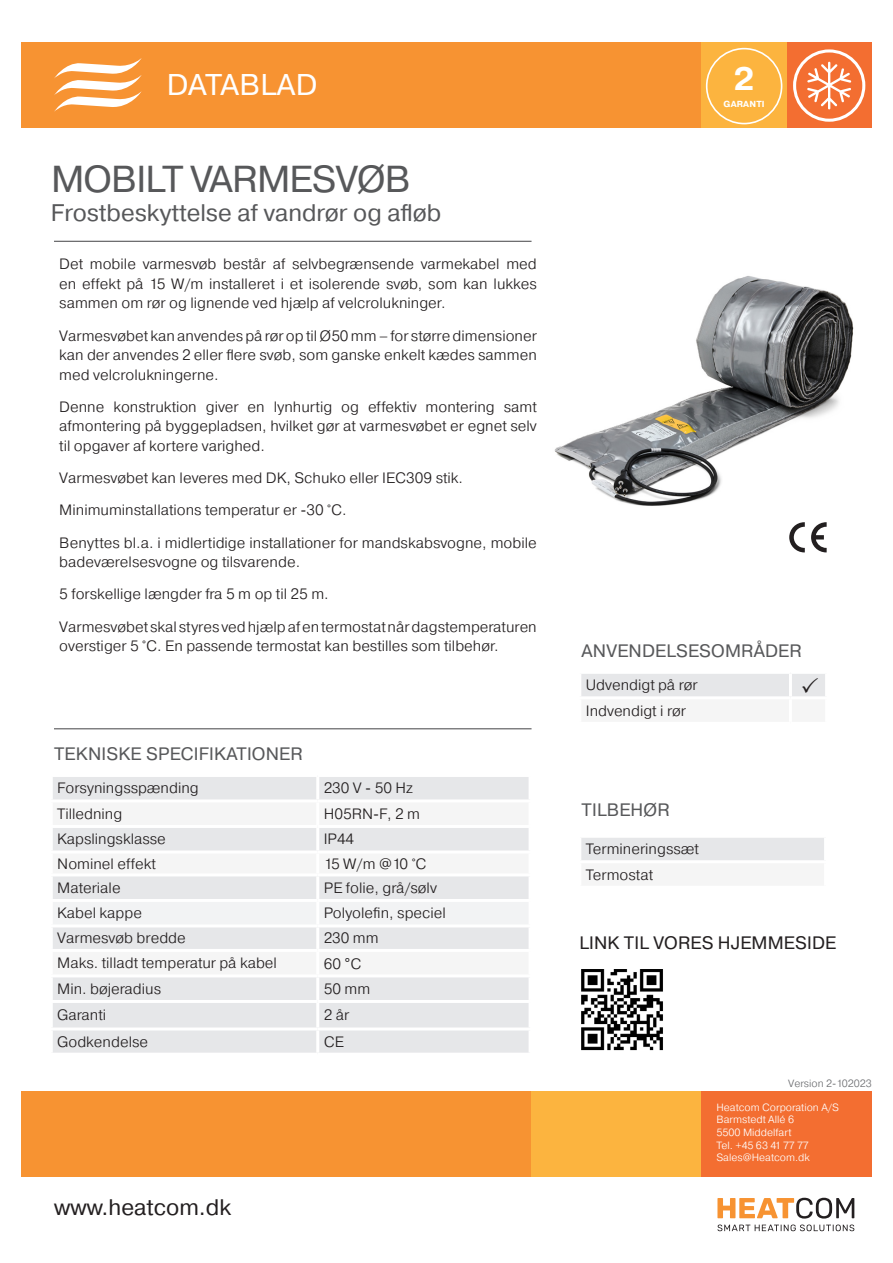
<style>
.page{position:relative;width:893px;height:1263px;background:#fff}
.page>*{position:absolute;margin:0;border:0;box-sizing:border-box;transform-origin:0 0}
.t1{font:37.5px "Pragmatica";letter-spacing:-.02em;color:#57585a}
.t2{font:700 32.4px "Pragmatica";color:#fff}
.t3{font:30px "Pragmatica";letter-spacing:.01em;color:#fff}
.t4{font:24px "Pragmatica";color:#57585a}
.t5{font:22.5px "Pragmatica";color:#231f20}
.t6{font:18px "Pragmatica";letter-spacing:.01em;color:#57585a}
.t7{font:18px "Pragmatica";letter-spacing:.01em;color:#231f20}
.t8{font:300 15px/19.5px "Pragmatica";color:#231f20;text-align:justify}
.t9{font:300 10.5px/12.6px "Pragmatica";color:#fff}
.t10{font:300 10.5px "Pragmatica";color:#6c6d70}
.t11{font:700 8.85px "Pragmatica";letter-spacing:.02em;color:#fff}
.s1{font-family:"Arial";font-weight:400}
</style>
<div class="page">
<div style="left:21px;top:43px;width:851px;height:85px;background:#f79332"></div>
<div style="left:787px;top:43px;width:85px;height:85px;background:#f36e31"></div>
<div style="left:702px;top:43px;width:85px;height:85px;background:#fcb43f"></div>
<svg style="left:706px;top:48px;width:76px;height:76px"></svg>
<svg style="left:793px;top:49px;width:72px;height:73px"></svg>
<svg style="left:54px;top:58px;width:88px;height:54px"></svg>
<div style="left:21px;top:1091px;width:851px;height:85px;background:#f79332"></div>
<div style="left:531px;top:1091px;width:171px;height:85px;background:#fcb43f"></div>
<div style="left:702px;top:1091px;width:170px;height:85px;background:#f36e31"></div>
<svg style="left:717px;top:1198px;width:137px;height:20px"></svg>
<svg style="left:717px;top:1224px;width:137px;height:7px"></svg>
<hr style="left:54px;top:241px;width:477px;height:1px;background:#57585a">
<hr style="left:54px;top:728px;width:477px;height:1px;background:#57585a">
<svg style="left:53px;top:777px;width:476px;height:276px"></svg>
<hr style="left:316px;top:777px;width:3px;height:22px;background:#fff">
<hr style="left:50px;top:799px;width:268px;height:3px;background:#fff">
<hr style="left:318px;top:799px;width:214px;height:3px;background:#fff">
<hr style="left:316px;top:802px;width:3px;height:23px;background:#fff">
<hr style="left:50px;top:825px;width:268px;height:3px;background:#fff">
<hr style="left:318px;top:825px;width:214px;height:3px;background:#fff">
<hr style="left:316px;top:828px;width:3px;height:22px;background:#fff">
<hr style="left:50px;top:850px;width:268px;height:3px;background:#fff">
<hr style="left:318px;top:850px;width:214px;height:3px;background:#fff">
<hr style="left:316px;top:853px;width:3px;height:20px;background:#fff">
<hr style="left:50px;top:873px;width:268px;height:3px;background:#fff">
<hr style="left:318px;top:873px;width:214px;height:3px;background:#fff">
<hr style="left:316px;top:876px;width:3px;height:23px;background:#fff">
<hr style="left:50px;top:899px;width:268px;height:3px;background:#fff">
<hr style="left:318px;top:899px;width:214px;height:3px;background:#fff">
<hr style="left:316px;top:902px;width:3px;height:22px;background:#fff">
<hr style="left:50px;top:924px;width:268px;height:3px;background:#fff">
<hr style="left:318px;top:924px;width:214px;height:3px;background:#fff">
<hr style="left:316px;top:927px;width:3px;height:22px;background:#fff">
<hr style="left:50px;top:949px;width:268px;height:3px;background:#fff">
<hr style="left:318px;top:949px;width:214px;height:3px;background:#fff">
<hr style="left:316px;top:952px;width:3px;height:22px;background:#fff">
<hr style="left:50px;top:974px;width:268px;height:3px;background:#fff">
<hr style="left:318px;top:974px;width:214px;height:3px;background:#fff">
<hr style="left:316px;top:977px;width:3px;height:23px;background:#fff">
<hr style="left:50px;top:1000px;width:268px;height:3px;background:#fff">
<hr style="left:318px;top:1000px;width:214px;height:3px;background:#fff">
<hr style="left:316px;top:1003px;width:3px;height:24px;background:#fff">
<hr style="left:50px;top:1027px;width:268px;height:3px;background:#fff">
<hr style="left:318px;top:1027px;width:214px;height:3px;background:#fff">
<hr style="left:316px;top:1030px;width:3px;height:23px;background:#fff">
<img style="left:581px;top:969px;width:82px;height:82px">
<div style="left:580px;top:836px;width:246px;height:26px;background:#e6e7e9"></div>
<div style="left:580px;top:862px;width:246px;height:25px;background:#f5f5f5"></div>
<hr style="left:578px;top:835px;width:249px;height:3px;background:#fff">
<hr style="left:578px;top:838px;width:3px;height:22px;background:#fff">
<hr style="left:824px;top:838px;width:3px;height:22px;background:#fff">
<hr style="left:578px;top:860px;width:249px;height:3px;background:#fff">
<hr style="left:578px;top:863px;width:3px;height:23px;background:#fff">
<hr style="left:824px;top:863px;width:3px;height:23px;background:#fff">
<hr style="left:578px;top:886px;width:249px;height:3px;background:#fff">
<img style="left:554px;top:276px;width:300px;height:230px">
<svg style="left:789px;top:522px;width:38px;height:30px"></svg>
<div style="left:581px;top:674px;width:244px;height:22px;background:#e6e7e9"></div>
<h3 class="t3" style="left:167px;top:67px;width:152px">DATABLAD</h3>
<h2 class="t2" style="left:734px;top:58px;width:23px">2</h2>
<p class="t11" style="left:723px;top:98px;width:43px">GARANTI</p>
<p class="t1" style="left:51px;top:156px;width:361px">MOBILT VARMESVØB</p>
<p class="t4" style="left:51px;top:198px;width:392px">Frostbeskyttelse af vandrør og afløb</p>
<p class="t8" style="left:59px;top:254px;width:479px">Det mobile varmesvøb består af selvbegrænsende varmekabel med en effekt på 15 W/m installeret i et isolerende svøb, som kan lukkes sammen om rør og lignende ved hjælp af velcrolukninger.</p>
<p class="t8" style="left:59px;top:325px;width:479px">Varmesvøbet kan anvendes på rør op til Ø50 mm – for større dimensioner kan der anvendes 2 eller flere svøb, som ganske enkelt kædes sammen med velcrolukningerne.</p>
<p class="t8" style="left:59px;top:397px;width:479px">Denne konstruktion giver en lynhurtig og effektiv montering samt afmontering på byggepladsen, hvilket gør at varmesvøbet er egnet selv til opgaver af kortere varighed.</p>
<p class="t8" style="left:59px;top:468px;width:405px">Varmesvøbet kan leveres med DK, Schuko eller IEC309 stik.</p>
<p class="t8" style="left:59px;top:500px;width:289px">Minimuminstallations temperatur er -30 °C.</p>
<p class="t8" style="left:59px;top:532px;width:479px">Benyttes bl.a. i midlertidige installationer for mandskabsvogne, mobile badeværelsesvogne og tilsvarende.</p>
<p class="t8" style="left:59px;top:584px;width:271px">5 forskellige længder fra 5 m op til 25 m.</p>
<p class="t8" style="left:59px;top:616px;width:479px">Varmesvøbet skal styres ved hjælp af en termostat når dagstemperaturen overstiger 5 °C. En passende termostat kan bestilles som tilbehør.</p>
<p class="t6" style="left:54px;top:743px;width:250px">TEKNISKE SPECIFIKATIONER</p>
<p class="t8" style="left:57px;top:778px;width:143px">Forsyningsspænding</p>
<p class="t8" style="left:324px;top:778px;width:91px">230 V - 50 Hz</p>
<p class="t8" style="left:57px;top:804px;width:67px">Tilledning</p>
<p class="t8" style="left:324px;top:804px;width:98px">H05RN-F, 2 m</p>
<p class="t8" style="left:57px;top:829px;width:110px">Kapslingsklasse</p>
<p class="t8" style="left:324px;top:829px;width:32px">IP44</p>
<p class="t8" style="left:57px;top:853px;width:100px">Nominel effekt</p>
<p class="t8" style="left:324px;top:853px;width:104px">15 W/m @10 °C</p>
<p class="t8" style="left:57px;top:878px;width:65px">Materiale</p>
<p class="t8" style="left:324px;top:878px;width:115px">PE folie, grå/sølv</p>
<p class="t8" style="left:57px;top:903px;width:86px">Kabel kappe</p>
<p class="t8" style="left:324px;top:903px;width:124px">Polyolefin, speciel</p>
<p class="t8" style="left:57px;top:928px;width:130px">Varmesvøb bredde</p>
<p class="t8" style="left:324px;top:928px;width:56px">230 mm</p>
<p class="t8" style="left:57px;top:953px;width:221px">Maks. tilladt temperatur på kabel</p>
<p class="t8" style="left:324px;top:953px;width:39px">60 <span class="s1">°</span>C</p>
<p class="t8" style="left:57px;top:979px;width:105px">Min. bøjeradius</p>
<p class="t8" style="left:324px;top:979px;width:48px">50 mm</p>
<p class="t8" style="left:57px;top:1005px;width:50px">Garanti</p>
<p class="t8" style="left:324px;top:1005px;width:27px">2 år</p>
<p class="t8" style="left:57px;top:1031px;width:92px">Godkendelse</p>
<p class="t8" style="left:324px;top:1031px;width:22px">CE</p>
<h3 class="t5" style="left:54px;top:1193px;width:178px">www.heatcom.dk</h3>
<p class="t6" style="left:582px;top:639px;width:222px">ANVENDELSESOMRÅDER</p>
<p class="t8" style="left:586px;top:675px;width:113px">Udvendigt på rør</p>
<p class="t8" style="left:586px;top:701px;width:102px">Indvendigt i rør</p>
<p class="t6" style="left:582px;top:799px;width:89px">TILBEHØR</p>
<p class="t8" style="left:586px;top:839px;width:115px">Termineringssæt</p>
<p class="t8" style="left:586px;top:864px;width:69px">Termostat</p>
<p class="t7" style="left:579px;top:932px;width:258px">LINK TIL VORES HJEMMESIDE</p>
<p class="t10" style="left:788px;top:1077px;width:85px">Version 2-102023</p>
<p class="t9" style="left:716px;top:1101px;width:124px">Heatcom Corporation A/S<br>Barmstedt Allé 6<br>5500 Middelfart<br>Tel. +45 63 41 77 77<br>Sales@Heatcom.dk</p>
</div>
